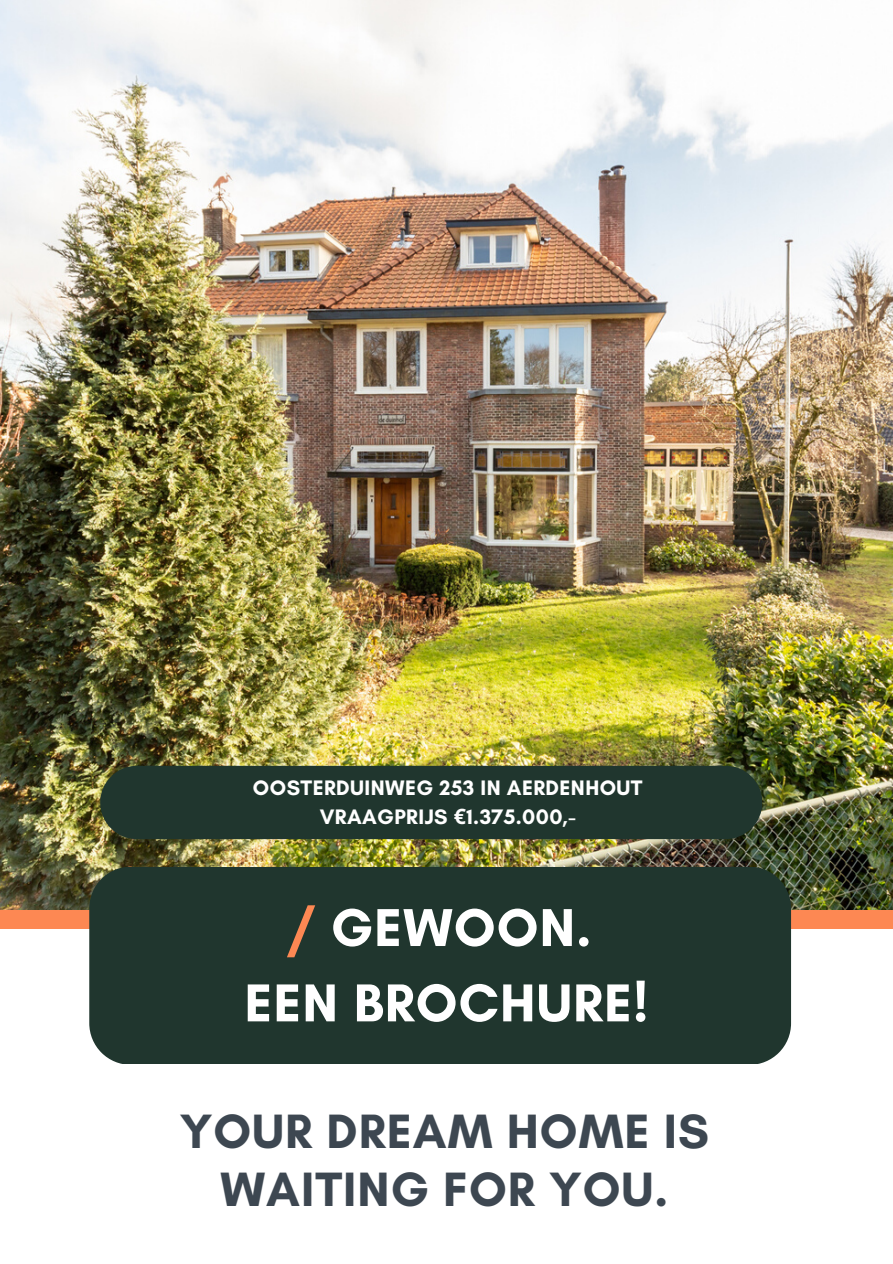
<style>
.page{position:relative;width:893px;height:1264px;background:#fff}
.page>*{position:absolute;margin:0;border:0;box-sizing:border-box;transform-origin:0 0}
.t1{font:700 54.3px/75.3px "Glacial Indifference";letter-spacing:.02em;color:#fff;text-align:center}
.t2{font:700 49.05px/58.3px "Glacial Indifference";letter-spacing:.02em;color:#3d4751;text-align:center}
.t3{font:700 21.3px/29.2px "Glacial Indifference";letter-spacing:.02em;color:#fff;text-align:center}
.s1{font-family:"Noto Sans"}
.s2{color:#fd8853}
</style>
<div class="page">
<img style="left:0;top:0;width:892px;height:910px">
<div style="left:0;top:910px;width:892px;height:18px;background:#fd8853"></div>
<div style="left:89px;top:866px;width:702px;height:197px;background:#20362e"></div>
<div style="left:100px;top:765px;width:661px;height:74px;background:#20362e;border-radius:37px"></div>
<p class="t3" style="left:253px;top:772px;width:391px">OOSTERDUINWEG 253 IN AERDENHOUT<br>VRAAGPRIJS <span class="s1">€</span>1.375.000,-</p>
<h1 class="t1" style="left:244px;top:889px;width:405px"><span class="s2">/</span> GEWOON.<br>EEN BROCHURE!</h1>
<h2 class="t2" style="left:180px;top:1101px;width:531px">YOUR DREAM HOME IS<br>WAITING FOR YOU.</h2>
</div>
